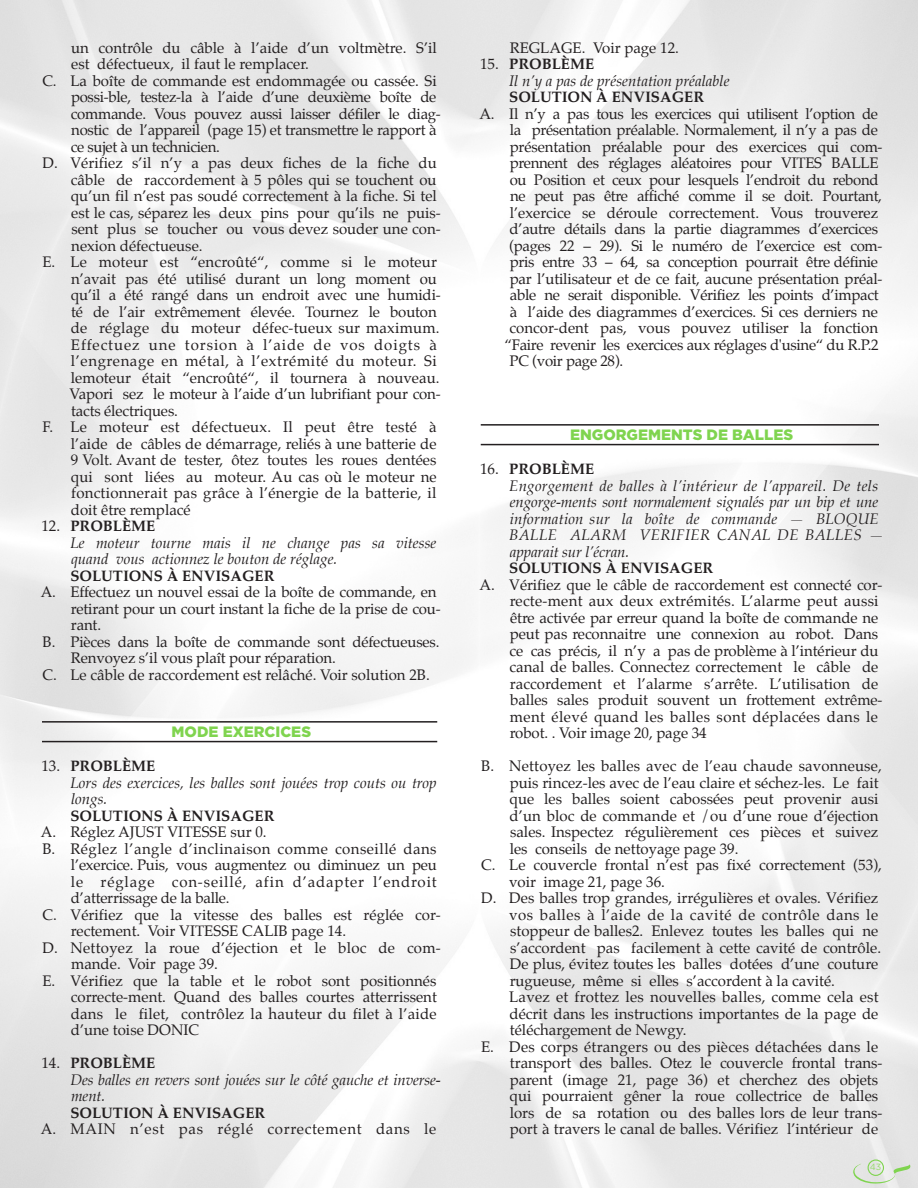
<style>
.page{position:relative;width:918px;height:1188px;background:#fff}
.page>*{position:absolute;margin:0;border:0;box-sizing:border-box;transform-origin:0 0}
.Number{font:15px/16.5px "Palatino";color:#231f20}
.Number-2{font:15px/16.5px "Palatino";letter-spacing:-.02em;color:#231f20}
.Number-3{font:italic 15px/16.5px "Palatino";color:#231f20}
.Number-4{font:700 15px "Palatino";color:#231f20}
.Number-5{font:15px "Palatino";letter-spacing:.045em;color:#231f20}
.Sub-Headings{font:900 15px "Gotham";color:#7fd44f}
.t1{font:9px "Gotham";color:#95db6b}
.s1{font-weight:400}
</style>
<div class="page">
<img style="left:0;top:0;width:918px;height:1188px">
<svg style="left:853px;top:1164px;width:58px;height:20px"></svg>
<div style="left:868px;top:1159px;width:16px;height:17px;border:1px solid #7fd44f;border-radius:50%"></div>
<hr style="left:42px;top:721px;width:395px;height:2px;background:#231f20">
<hr style="left:42px;top:741px;width:395px;height:1px;background:#231f20">
<hr style="left:481px;top:424px;width:398px;height:2px;background:#231f20">
<hr style="left:481px;top:444px;width:398px;height:1px;background:#231f20">
<p class="Number" style="left:71px;top:39px;width:367px">un contrôle du câble à l’aide d’un voltmètre. S’il est défectueux, il faut le remplacer.</p>
<p class="Number-2" style="left:71px;top:72px;width:371px;text-indent:-28px">C. La boîte de commande est endommagée ou cassée. Si possi-ble, testez-la à l’aide d’une deuxième boîte de commande. Vous pouvez aussi laisser défiler le diag&shy;nostic de l’appareil (page 15) et transmettre le rapport à ce sujet à un technicien.</p>
<p class="Number" style="left:71px;top:155px;width:371px;text-indent:-28px">D. Vérifiez s’il n’y a pas deux fiches de la fiche du câble de raccordement à 5 pôles qui se touchent ou qu’un fil n’est pas soudé correctement à la fiche. Si tel est le cas, séparez les deux pins pour qu’ils ne puis&shy;sent plus se toucher ou vous devez souder une con&shy;nexion défectueuse.</p>
<p class="Number" style="left:70px;top:254px;width:373px;text-indent:-27px">E. Le moteur est “encroûté“, comme si le moteur n’avait pas été utilisé durant un long moment ou qu’il a été rangé dans un endroit avec une humidi&shy;té de l’air extrêmement élevée. Tournez le bouton de réglage du moteur défec-tueux sur maximum.<br>Effectuez une torsion à l’aide de vos doigts à l’engrenage en métal, à l’extrémité du moteur. Si lemoteur était “encroûté“, il tournera à nouveau.<br>Vapori sez le moteur à l’aide d’un lubrifiant pour con&shy;tacts électriques.</p>
<p class="Number" style="left:71px;top:419px;width:367px;text-align:justify;text-indent:-28px">F. Le moteur est défectueux. Il peut être testé à l’aide de câbles de démarrage, reliés à une batterie de 9 Volt. Avant de tester, ôtez toutes les roues dentées qui sont liées au moteur. Au cas où le moteur ne fonctionnerait pas grâce à l’énergie de la batterie, il doit être remplacé</p>
<p class="Number-4" style="left:41px;top:513px;width:116px"><span class="s1">12.</span> PROBLÈME</p>
<p class="Number-3" style="left:70px;top:534px;width:367px">Le moteur tourne mais il ne change pas sa vitesse quand vous actionnez le bouton de réglage.</p>
<p class="Number-4" style="left:70px;top:563px;width:206px">SOLUTIONS À ENVISAGER</p>
<p class="Number" style="left:71px;top:584px;width:371px;text-indent:-30px">A. Effectuez un nouvel essai de la boîte de commande, en retirant pour un court instant la fiche de la prise de cou&shy;rant.</p>
<p class="Number" style="left:71px;top:633px;width:370px;text-indent:-28px">B. Pièces dans la boîte de commande sont défectueuses.<br>Renvoyez s’il vous plaît pour réparation.</p>
<p class="Number" style="left:42px;top:666px;width:389px">C. Le câble de raccordement est relâché. Voir solution 2B.</p>
<p class="Sub-Headings" style="left:172px;top:723px;width:141px">MODE EXERCICES</p>
<p class="Number-4" style="left:41px;top:753px;width:116px"><span class="s1">13.</span> PROBLÈME</p>
<p class="Number-3" style="left:70px;top:774px;width:368px">Lors des exercices, les balles sont jouées trop couts ou trop longs.</p>
<p class="Number-4" style="left:70px;top:803px;width:206px">SOLUTIONS À ENVISAGER</p>
<p class="Number" style="left:41px;top:824px;width:228px">A. Réglez AJUST VITESSE sur 0.</p>
<p class="Number" style="left:71px;top:840px;width:368px;text-align:justify;text-indent:-28px">B. Réglez l’angle d’inclinaison comme conseillé dans l’exercice. Puis, vous augmentez ou diminuez un peu le réglage con-seillé, afin d’adapter l’endroit d’atterrissage de la balle.</p>
<p class="Number" style="left:71px;top:906px;width:371px;text-indent:-28px">C. Vérifiez que la vitesse des balles est réglée cor&shy;rectement. Voir VITESSE CALIB page 14.</p>
<p class="Number" style="left:71px;top:939px;width:371px;text-indent:-29px">D. Nettoyez la roue d’éjection et le bloc de com&shy;mande. Voir page 39.</p>
<p class="Number" style="left:71px;top:972px;width:368px;text-align:justify;text-indent:-28px">E. Vérifiez que la table et le robot sont positionnés correcte-ment. Quand des balles courtes atterrissent dans le filet, contrôlez la hauteur du filet à l’aide d’une toise DONIC</p>
<p class="Number-4" style="left:41px;top:1050px;width:116px"><span class="s1">14.</span> PROBLÈME</p>
<p class="Number-3" style="left:70px;top:1071px;width:372px">Des balles en revers sont jouées sur le côté gauche et inverse&shy;ment.</p>
<p class="Number-4" style="left:70px;top:1100px;width:196px">SOLUTION À ENVISAGER</p>
<p class="Number-5" style="left:41px;top:1117px;width:397px">A. MAIN n’est pas réglé correctement dans le</p>
<p class="Number" style="left:510px;top:39px;width:171px">REGLAGE. Voir page 12.</p>
<p class="Number-4" style="left:480px;top:51px;width:116px"><span class="s1">15.</span> PROBLÈME</p>
<p class="Number-3" style="left:509px;top:72px;width:222px">Il n’y a pas de présentation préalable</p>
<p class="Number-4" style="left:509px;top:84px;width:196px">SOLUTION À ENVISAGER</p>
<p class="Number-2" style="left:479px;top:105px;width:400px">A. Il n’y a pas tous les exercices qui utilisent l’option de</p>
<p class="Number-2" style="left:510px;top:122px;width:370px">la présentation préalable. Normalement, il n’y a pas de</p>
<p class="Number" style="left:510px;top:138px;width:374px">présentation préalable pour des exercices qui com-</p>
<p class="Number-2" style="left:510px;top:155px;width:370px">prennent des réglages aléatoires pour VITES BALLE</p>
<p class="Number-2" style="left:510px;top:171px;width:370px">ou Position et ceux pour lesquels l’endroit du rebond</p>
<p class="Number-2" style="left:510px;top:188px;width:373px">ne peut pas être affiché comme il se doit. Pourtant,</p>
<p class="Number" style="left:510px;top:204px;width:370px">l’exercice se déroule correctement. Vous trouverez</p>
<p class="Number-2" style="left:510px;top:221px;width:370px">d’autre détails dans la partie diagrammes d’exercices</p>
<p class="Number-2" style="left:509px;top:237px;width:375px">(pages 22 – 29). Si le numéro de l’exercice est com-</p>
<p class="Number-2" style="left:510px;top:254px;width:370px">pris entre 33 – 64, sa conception pourrait être définie</p>
<p class="Number" style="left:510px;top:270px;width:374px">par l’utilisateur et de ce fait, aucune présentation préal-</p>
<p class="Number-2" style="left:510px;top:287px;width:370px">able ne serait disponible. Vérifiez les points d’impact</p>
<p class="Number" style="left:510px;top:303px;width:370px">à l’aide des diagrammes d’exercices. Si ces derniers ne</p>
<p class="Number" style="left:510px;top:320px;width:370px">concor-dent pas, vous pouvez utiliser la fonction</p>
<p class="Number-2" style="left:504px;top:336px;width:376px">“Faire revenir les exercices aux réglages d'usine“ du R.P.2</p>
<p class="Number-2" style="left:510px;top:353px;width:115px">PC (voir page 28).</p>
<p class="Sub-Headings" style="left:570px;top:426px;width:225px">ENGORGEMENTS DE BALLES</p>
<p class="Number-4" style="left:480px;top:456px;width:116px"><span class="s1">16.</span> PROBLÈME</p>
<p class="Number-3" style="left:509px;top:477px;width:376px">Engorgement de balles à l’intérieur de l’appareil. De tels engorge-ments sont normalement signalés par un bip et une information sur la boîte de commande — BLOQUE BALLE ALARM VERIFIER CANAL DE BALLES — apparait sur l’écran.</p>
<p class="Number-4" style="left:509px;top:555px;width:206px">SOLUTIONS À ENVISAGER</p>
<p class="Number" style="left:510px;top:576px;width:374px;text-indent:-30px">A. Vérifiez que le câble de raccordement est connecté cor&shy;recte-ment aux deux extrémités. L’alarme peut aussi être activée par erreur quand la boîte de commande ne peut pas reconnaitre une connexion au robot. Dans ce cas précis, il n’y a pas de problème à l’intérieur du canal de balles. Connectez correctement le câble de raccordement et l’alarme s’arrête. L’utilisation de balles sales produit souvent un frottement extrême&shy;ment élevé quand les balles sont déplacées dans le robot. . Voir image 20, page 34</p>
<p class="Number" style="left:510px;top:758px;width:374px;text-indent:-28px">B. Nettoyez les balles avec de l’eau chaude savonneuse, puis rincez-les avec de l’eau claire et séchez-les. Le fait que les balles soient cabossées peut provenir ausi d’un bloc de commande et /ou d’une roue d’éjection sales. Inspectez régulièrement ces pièces et suivez les conseils de nettoyage page 39.</p>
<p class="Number" style="left:509px;top:857px;width:374px;text-indent:-28px">C. Le couvercle frontal n’est pas fixé correctement (53), voir image 21, page 36.</p>
<p class="Number" style="left:509px;top:890px;width:374px;text-indent:-28px">D. Des balles trop grandes, irrégulières et ovales. Vérifiez vos balles à l’aide de la cavité de contrôle dans le stoppeur de balles2. Enlevez toutes les balles qui ne s’accordent pas facilement à cette cavité de contrôle.<br>De plus, évitez toutes les balles dotées d’une couture rugueuse, même si elles s’accordent à la cavité.</p>
<p class="Number" style="left:509px;top:989px;width:371px;text-align:justify">Lavez et frottez les nouvelles balles, comme cela est décrit dans les instructions importantes de la page de téléchargement de Newgy.</p>
<p class="Number" style="left:510px;top:1038px;width:374px;text-indent:-28px">E. Des corps étrangers ou des pièces détachées dans le transport des balles. Otez le couvercle frontal trans&shy;parent (image 21, page 36) et cherchez des objets qui pourraient gêner la roue collectrice de balles lors de sa rotation ou des balles lors de leur trans&shy;port à travers le canal de balles. Vérifiez l’intérieur de</p>
<p class="t1" style="left:870px;top:1162px;width:13px">43</p>
</div>
